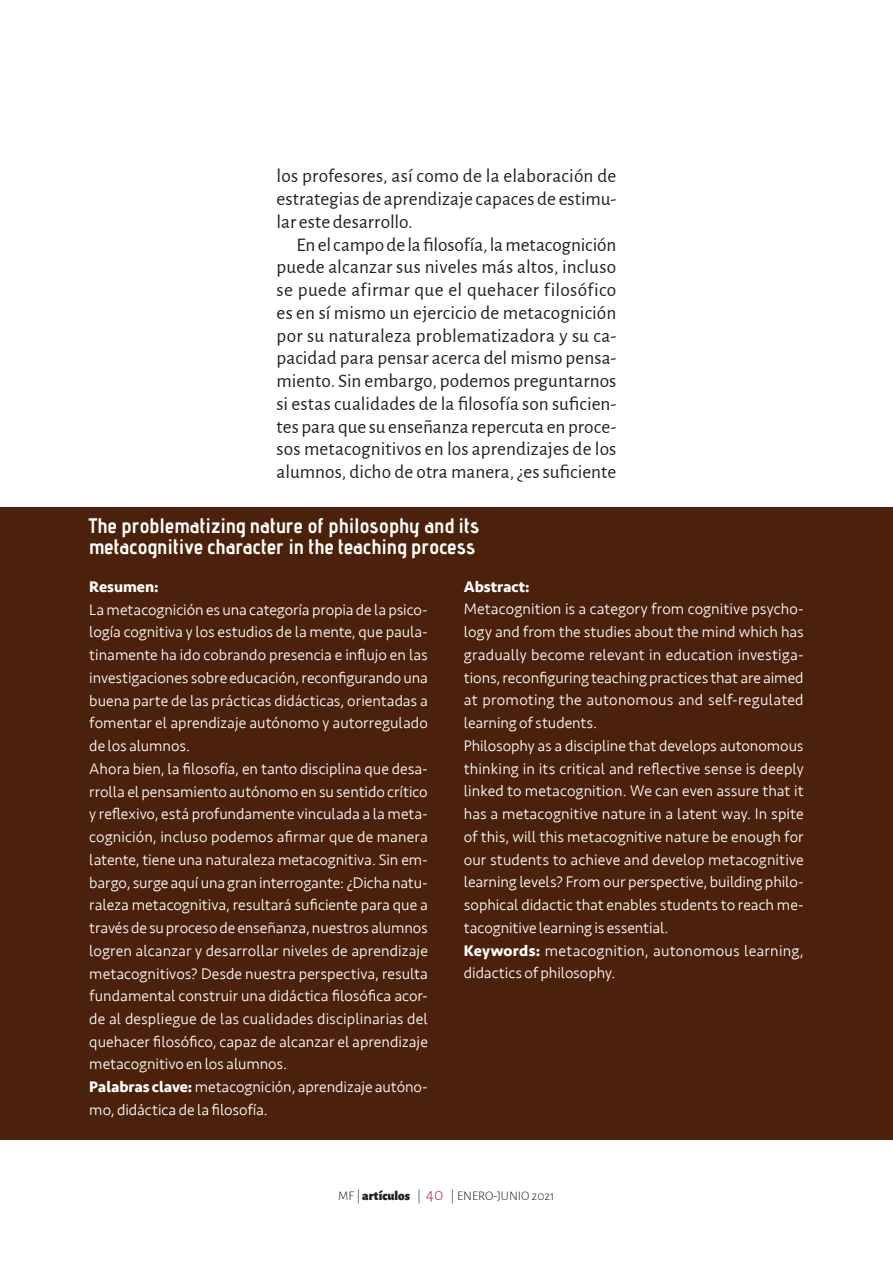
<style>
.page{position:relative;width:893px;height:1265px;background:#fff}
.page>*{position:absolute;margin:0;border:0;box-sizing:border-box;transform-origin:0 0}
.t1{font:700 21px/21px "Advent Pro";color:#fff}
.t2{font:19.25px/22.8px "Alegreya Sans";letter-spacing:.005em;color:#231f20;text-align:justify}
.t3{font:300 15.75px/22.8px "Seravek";color:#fff}
.t4{font:700 15.75px "Seravek";color:#fff}
.t5{font:300 13.12px "Alegreya Sans";color:#231f20}
.s1{font-weight:700}
.s2{font-weight:900}
.s3{font-size:17.5px;color:#a42442}
</style>
<div class="page">
<div style="left:0;top:507px;width:893px;height:633px;background:#4b210b"></div>
<p class="t2" style="left:277px;top:164px;width:341px">los profesores, así como de la elaboración de estrategias de aprendizaje capaces de estimu&shy;lar este desarrollo.</p>
<p class="t2" style="left:277px;top:232px;width:341px;text-indent:20px">En el campo de la filosofía, la metacognición puede alcanzar sus niveles más altos, incluso se puede afirmar que el quehacer filosófico es en sí mismo un ejercicio de metacognición por su naturaleza problematizadora y su ca&shy;pacidad para pensar acerca del mismo pensa&shy;miento. Sin embargo, podemos preguntarnos si estas cualidades de la filosofía son suficien&shy;tes para que su enseñanza repercuta en proce&shy;sos metacognitivos en los aprendizajes de los alumnos, dicho de otra manera, ¿es suficiente</p>
<h1 class="t1" style="left:89px;top:515px;width:392px">The problematizing nature of philosophy and its metacognitive character in the teaching process</h1>
<p class="t4" style="left:89px;top:574px;width:71px">Resumen:</p>
<p class="t3" style="left:89px;top:598px;width:340px">La metacognición es una categoría propia de la psico&shy;logía cognitiva y los estudios de la mente, que paula&shy;tinamente ha ido cobrando presencia e influjo en las investigaciones sobre educación, reconfigurando una buena parte de las prácticas didácticas, orientadas a fomentar el aprendizaje autónomo y autorregulado de los alumnos.<br>Ahora bien, la filosofía, en tanto disciplina que desa&shy;rrolla el pensamiento autónomo en su sentido crítico y reflexivo, está profundamente vinculada a la meta&shy;cognición, incluso podemos afirmar que de manera latente, tiene una naturaleza metacognitiva. Sin em&shy;bargo, surge aquí una gran interrogante: ¿Dicha natu&shy;raleza metacognitiva, resultará suficiente para que a través de su proceso de enseñanza, nuestros alumnos logren alcanzar y desarrollar niveles de aprendizaje metacognitivos? Desde nuestra perspectiva, resulta fundamental construir una didáctica filosófica acor&shy;de al despliegue de las cualidades disciplinarias del quehacer filosófico, capaz de alcanzar el aprendizaje metacognitivo en los alumnos.<br><span class="s1">Palabras clave:</span> metacognición, aprendizaje autóno&shy;mo, didáctica de la filosofía.</p>
<p class="t4" style="left:464px;top:574px;width:67px">Abstract:</p>
<p class="t3" style="left:464px;top:598px;width:341px">Metacognition is a category from cognitive psycho&shy;logy and from the studies about the mind which has gradually become relevant in education investiga&shy;tions, reconfiguring teaching practices that are aimed at promoting the autonomous and self-regulated learning of students.<br>Philosophy as a discipline that develops autonomous thinking in its critical and reflective sense is deeply linked to metacognition. We can even assure that it has a metacognitive nature in a latent way. In spite of this, will this metacognitive nature be enough for our students to achieve and develop metacognitive learning levels? From our perspective, building philo&shy;sophical didactic that enables students to reach me&shy;tacognitive learning is essential.<br><span class="s1">Keywords:</span> metacognition, autonomous learning, didactics of philosophy.</p>
<p class="t5" style="left:338px;top:1187px;width:218px">MF | <span class="s2">artículos</span> | <span class="s3">40</span> | ENERO-JUNIO 2021</p>
</div>
